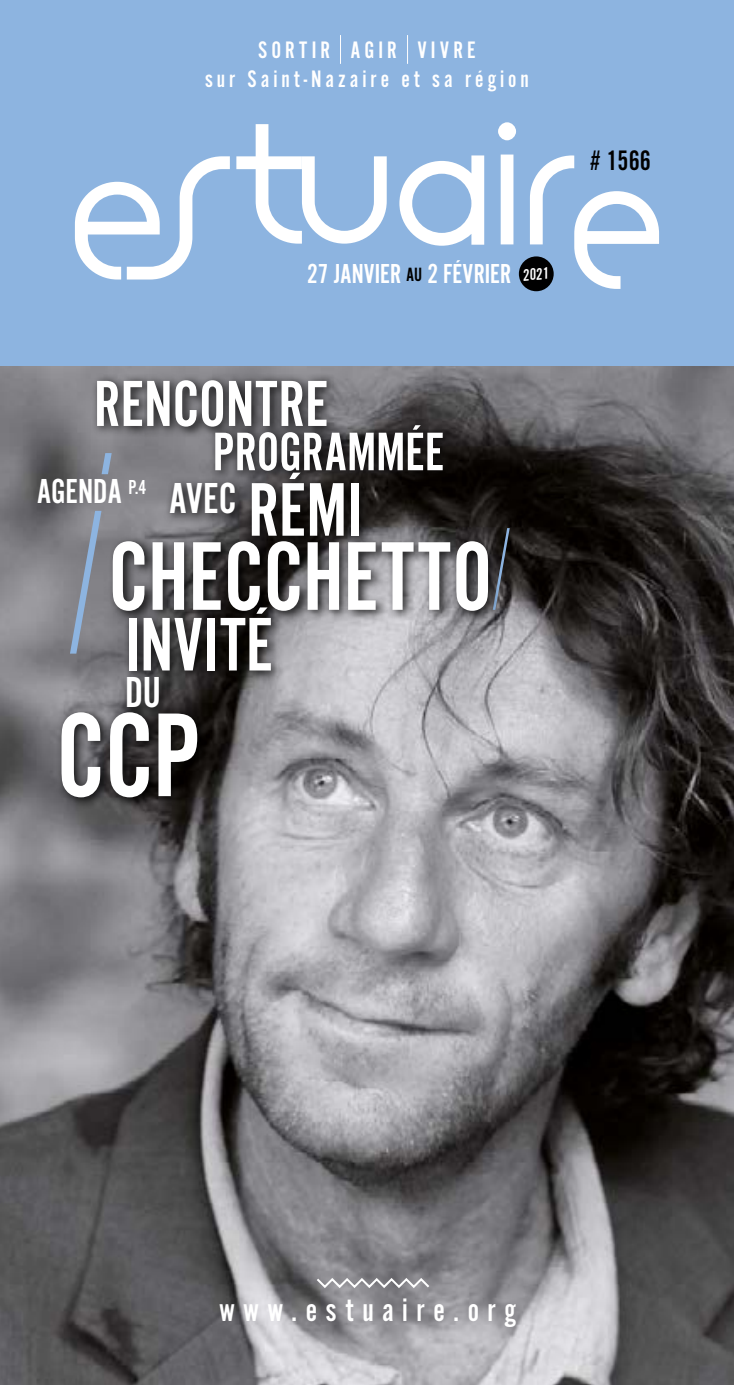
<style>
.page{position:relative;width:734px;height:1385px;background:#fff}
.page>*{position:absolute;margin:0;border:0;box-sizing:border-box;transform-origin:0 0}
.t1{font:123.75px "Alternate Got No 2 D";color:#fff}
.t2{font:101.25px "Alternate Got No 2 D";color:#fff}
.t3{font:78.75px "Alternate Got No 2 D";color:#fff}
.t4{font:67.5px "Alternate Got No 2 D";letter-spacing:.005em;color:#fff}
.t5{font:56.25px "Alternate Got No 2 D";color:#fff}
.t6{font:45px "Alternate Got No 2 D";color:#fff}
.t7{font:36px "Alternate Got No 2 D";color:#fff}
.t8{font:33.75px "Alternate Got No 2 D";letter-spacing:.25em;color:#fff}
.t9{font:29.25px "Alternate Got No 2 D";color:#000}
.t10{font:28.57px "Alternate Got No 2 D";color:#fff}
.t11{font:24.75px/29.7px "Alternate Got No 2 D";letter-spacing:.16em;color:#fff;text-align:center}
.t12{font:17.1px "Alternate Got No 2 D";color:#fff}
.s1{font-size:20.03px;color:#000}
</style>
<div class="page">
<img style="left:0;top:365px;width:733px;height:1019px">
<div style="left:0;top:0;width:733px;height:365px;background:#8db4e0"></div>
<svg style="left:340px;top:35px;width:1px;height:29px"></svg>
<svg style="left:407px;top:35px;width:1px;height:29px"></svg>
<svg style="left:75px;top:156px;width:155px;height:123px"></svg>
<svg style="left:236px;top:124px;width:150px;height:119px"></svg>
<svg style="left:498px;top:122px;width:18px;height:122px"></svg>
<svg style="left:530px;top:155px;width:129px;height:134px"></svg>
<svg style="left:399px;top:155px;width:85px;height:91px"></svg>
<div style="left:519px;top:256px;width:34px;height:35px;background:#000;border-radius:50%"></div>
<svg style="left:314px;top:1276px;width:117px;height:13px;background:#9f9ea2"></svg>
<svg style="left:499px;top:528px;width:10px;height:81px"></svg>
<div style="left:56px;top:373px;width:443px;height:435px;background:#000;opacity:.85"></div>
<p class="t11" style="left:205px;top:35px;width:325px">SORTIR AGIR VIVRE<br>sur Saint-Nazaire et sa région</p>
<p class="t10" style="left:307px;top:259px;width:206px">27 JANVIER <span class="s1">AU</span> 2 FÉVRIER</p>
<p class="t12" style="left:522px;top:266px;width:28px;rotate:-5deg">2021</p>
<h3 class="t4" style="left:94px;top:368px;width:236px">RENCONTRE</h3>
<h3 class="t5" style="left:213px;top:422px;width:233px">PROGRAMMÉE</h3>
<h3 class="t3" style="left:248px;top:468px;width:115px">RÉMI</h3>
<h2 class="t2" style="left:108px;top:522px;width:385px">CHECCHETTO</h2>
<h3 class="t7" style="left:37px;top:472px;width:111px">AGENDA <sup>P.4</sup></h3>
<h3 class="t6" style="left:169px;top:474px;width:69px">AVEC</h3>
<h3 class="t3" style="left:125px;top:602px;width:150px">INVITÉ</h3>
<h3 class="t6" style="left:125px;top:668px;width:38px">DU</h3>
<h1 class="t1" style="left:56px;top:689px;width:146px">CCP</h1>
<p class="t9" style="left:589px;top:145px;width:63px"># 1566</p>
<h3 class="t8" style="left:219px;top:1291px;width:298px">www.estuaire.org</h3>
</div>
